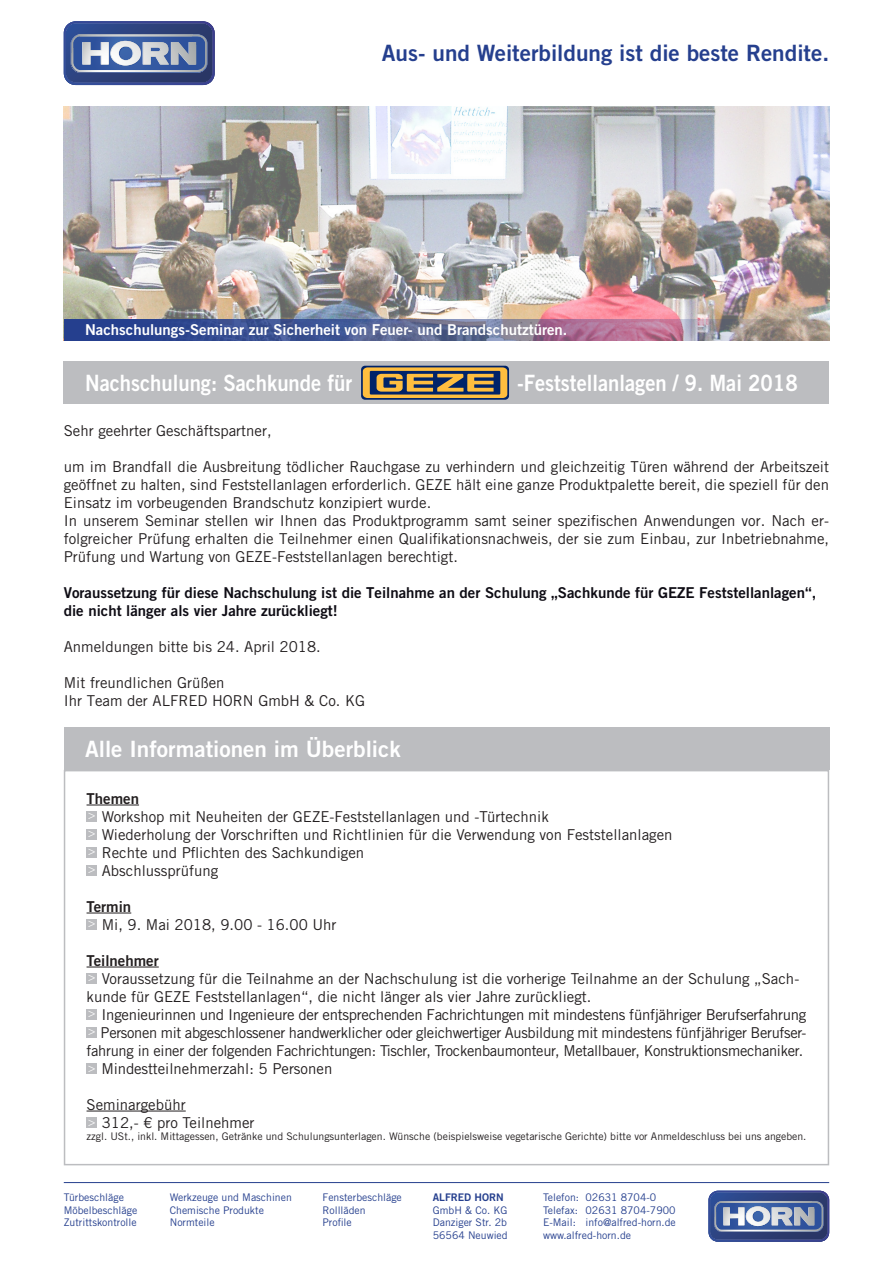
<style>
.page{position:relative;width:893px;height:1263px;background:#fff}
.page>*{position:absolute;margin:0;border:0;box-sizing:border-box;transform-origin:0 0}
.t1{font:22.5px "Trade Gothic LT Std Bd 2";color:#fff;scale:.9 1}
.t2{font:22.5px "Trade Gothic LT Std Bd 2";color:#253f8e}
.t3{font:22.5px "Trade Gothic LT Std Bd 2";color:#fff}
.t4{font:15px/18px "Trade Gothic LT Std";color:#231f20;text-align:justify}
.t5{font:15px/18px "Trade Gothic LT Std";letter-spacing:-.02em;color:#231f20;text-align:right}
.t6{font:15px/18px "Trade Gothic LT Std Bd 2";color:#0e0c14}
.t7{font:15px "Trade Gothic LT Std Bd 2";color:#fff}
.t8{font:15px "Trade Gothic LT Std Bd 2";color:#231f20}
.t9{font:300 12px "Trade Gothic LT Std";color:#fff}
.t10{font:10.5px "Trade Gothic LT Std";color:#253f8e}
.t11{font:10.5px "Trade Gothic LT Std";color:#231f20}
.t12{font:10.5px "Trade Gothic LT Std Bd 2";color:#253f8e}
</style>
<div class="page">
<img style="left:64px;top:106px;width:765px;height:213px">
<svg style="left:64px;top:21px;width:151px;height:64px;background:#5e71a0"></svg>
<img style="left:64px;top:319px;width:765px;height:21px">
<div style="left:64px;top:361px;width:765px;height:43px;background:#bcbdc0"></div>
<svg style="left:361px;top:366px;width:148px;height:34px"></svg>
<svg style="left:363px;top:367px;width:144px;height:31px;background:#947d50"></svg>
<div style="left:64px;top:727px;width:765px;height:43px;background:#bcbdc0"></div>
<hr style="left:87px;top:805px;width:52px;height:1px;background:#231f20">
<hr style="left:87px;top:913px;width:44px;height:1px;background:#231f20">
<hr style="left:87px;top:967px;width:72px;height:1px;background:#231f20">
<hr style="left:87px;top:1111px;width:99px;height:1px;background:#231f20">
<div style="left:87px;top:811px;width:10px;height:10px;background:#bcbdc0"></div>
<div style="left:87px;top:829px;width:10px;height:10px;background:#bcbdc0"></div>
<div style="left:87px;top:847px;width:10px;height:10px;background:#bcbdc0"></div>
<div style="left:87px;top:865px;width:10px;height:10px;background:#bcbdc0"></div>
<div style="left:87px;top:919px;width:10px;height:10px;background:#bcbdc0"></div>
<div style="left:87px;top:973px;width:10px;height:10px;background:#bcbdc0"></div>
<div style="left:87px;top:1009px;width:10px;height:10px;background:#bcbdc0"></div>
<div style="left:87px;top:1027px;width:10px;height:10px;background:#bcbdc0"></div>
<div style="left:87px;top:1063px;width:10px;height:10px;background:#bcbdc0"></div>
<div style="left:87px;top:1117px;width:10px;height:10px;background:#bcbdc0"></div>
<div style="left:64px;top:770px;width:765px;height:395px;border:2px solid #bcbdc0"></div>
<svg style="left:708px;top:1191px;width:121px;height:51px;background:#5f71a0"></svg>
<hr style="left:64px;top:1182px;width:765px;height:1px;background:#253f8e">
<p class="t2" style="left:382px;top:39px;width:449px">Aus- und Weiterbildung ist die beste Rendite.</p>
<p class="t7" style="left:85px;top:320px;width:484px">Nachschulungs-Seminar zur Sicherheit von Feuer- und Brandschutztüren.</p>
<p class="t1" style="left:85px;top:369px;width:298px">Nachschulung: Sachkunde für</p>
<p class="t1" style="left:517px;top:369px;width:313px">-Feststellanlagen / 9. Mai 2018</p>
<p class="t4" style="left:64px;top:422px;width:209px">Sehr geehrter Geschäftspartner,</p>
<p class="t4" style="left:64px;top:458px;width:767px">um im Brandfall die Ausbreitung tödlicher Rauchgase zu verhindern und gleichzeitig Türen während der Arbeitszeit geöffnet zu halten, sind Feststellanlagen erforderlich. GEZE hält eine ganze Produktpalette bereit, die speziell für den Einsatz im vorbeugenden Brandschutz konzipiert wurde.</p>
<p class="t4" style="left:64px;top:512px;width:767px">In unserem Seminar stellen wir Ihnen das Produktprogramm samt seiner spezifischen Anwendungen vor. Nach er&shy;folgreicher Prüfung erhalten die Teilnehmer einen Qualifikationsnachweis, der sie zum Einbau, zur Inbetriebnahme, Prüfung und Wartung von GEZE-Feststellanlagen berechtigt.</p>
<p class="t6" style="left:64px;top:583px;width:754px">Voraussetzung für diese Nachschulung ist die Teilnahme an der Schulung „Sachkunde für GEZE Feststellanlagen“, die nicht länger als vier Jahre zurückliegt!</p>
<p class="t4" style="left:64px;top:638px;width:259px">Anmeldungen bitte bis 24. April 2018.</p>
<p class="t4" style="left:64px;top:674px;width:162px">Mit freundlichen Grüßen</p>
<p class="t4" style="left:64px;top:692px;width:303px">Ihr Team der ALFRED HORN GmbH &amp; Co. KG</p>
<p class="t3" style="left:85px;top:735px;width:317px">Alle Informationen im Überblick</p>
<p class="t8" style="left:87px;top:789px;width:54px">Themen</p>
<p class="t9" style="left:88px;top:808px;width:9px">&gt;</p>
<p class="t4" style="left:102px;top:807px;width:449px">Workshop mit Neuheiten der GEZE-Feststellanlagen und -Türtechnik</p>
<p class="t9" style="left:88px;top:826px;width:9px">&gt;</p>
<p class="t4" style="left:102px;top:825px;width:572px">Wiederholung der Vorschriften und Richtlinien für die Verwendung von Feststellanlagen</p>
<p class="t9" style="left:88px;top:844px;width:9px">&gt;</p>
<p class="t4" style="left:102px;top:843px;width:264px">Rechte und Pflichten des Sachkundigen</p>
<p class="t9" style="left:88px;top:862px;width:9px">&gt;</p>
<p class="t4" style="left:102px;top:861px;width:118px">Abschlussprüfung</p>
<p class="t8" style="left:87px;top:897px;width:46px">Termin</p>
<p class="t9" style="left:88px;top:916px;width:9px">&gt;</p>
<p class="t4" style="left:102px;top:915px;width:236px">Mi, 9. Mai 2018, 9.00 - 16.00 Uhr</p>
<p class="t8" style="left:87px;top:951px;width:74px">Teilnehmer</p>
<p class="t9" style="left:88px;top:970px;width:9px">&gt;</p>
<p class="t4" style="left:87px;top:969px;width:714px;text-indent:15px">Voraussetzung für die Teilnahme an der Nachschulung ist die vorherige Teilnahme an der Schulung „Sach&shy;kunde für GEZE Feststellanlagen“, die nicht länger als vier Jahre zurückliegt.</p>
<p class="t9" style="left:88px;top:1006px;width:9px">&gt;</p>
<p class="t5" style="left:102px;top:1005px;width:706px">Ingenieurinnen und Ingenieure der entsprechenden Fachrichtungen mit mindestens fünfjähriger Berufserfahrung</p>
<p class="t9" style="left:88px;top:1024px;width:9px">&gt;</p>
<p class="t5" style="left:87px;top:1023px;width:721px">Personen mit abgeschlossener handwerklicher oder gleichwertiger Ausbildung mit mindestens fünfjähriger Berufser&shy;fahrung in einer der folgenden Fachrichtungen: Tischler, Trockenbaumonteur, Metallbauer, Konstruktionsmechaniker.</p>
<p class="t9" style="left:88px;top:1060px;width:9px">&gt;</p>
<p class="t4" style="left:101px;top:1059px;width:232px">Mindestteilnehmerzahl: 5 Personen</p>
<p class="t4" style="left:87px;top:1095px;width:101px">Seminargebühr</p>
<p class="t9" style="left:88px;top:1114px;width:9px">&gt;</p>
<p class="t4" style="left:102px;top:1113px;width:154px">312,- € pro Teilnehmer</p>
<p class="t11" style="left:87px;top:1130px;width:721px">zzgl. USt., inkl. Mittagessen, Getränke und Schulungsunterlagen. Wünsche (beispielsweise vegetarische Gerichte) bitte vor Anmeldeschluss bei uns angeben.</p>
<p class="t10" style="left:64px;top:1191px;width:62px">Türbeschläge</p>
<p class="t10" style="left:64px;top:1203px;width:75px">Möbelbeschläge</p>
<p class="t10" style="left:64px;top:1216px;width:74px">Zutrittskontrolle</p>
<p class="t10" style="left:170px;top:1191px;width:124px">Werkzeuge und Maschinen</p>
<p class="t10" style="left:170px;top:1203px;width:96px">Chemische Produkte</p>
<p class="t10" style="left:170px;top:1216px;width:46px">Normteile</p>
<p class="t10" style="left:322px;top:1191px;width:81px">Fensterbeschläge</p>
<p class="t10" style="left:322px;top:1203px;width:45px">Rollläden</p>
<p class="t10" style="left:322px;top:1216px;width:31px">Profile</p>
<p class="t12" style="left:433px;top:1191px;width:72px">ALFRED HORN</p>
<p class="t10" style="left:433px;top:1203px;width:76px">GmbH &amp; Co. KG</p>
<p class="t10" style="left:433px;top:1216px;width:76px">Danziger Str. 2b</p>
<p class="t10" style="left:433px;top:1229px;width:76px">56564 Neuwied</p>
<p class="t10" style="left:543px;top:1191px;width:38px">Telefon:</p>
<p class="t10" style="left:543px;top:1203px;width:36px">Telefax:</p>
<p class="t10" style="left:543px;top:1216px;width:34px">E-Mail:</p>
<p class="t10" style="left:543px;top:1229px;width:90px">www.alfred-horn.de</p>
<p class="t10" style="left:585px;top:1191px;width:72px">02631 8704-0</p>
<p class="t10" style="left:585px;top:1203px;width:92px">02631 8704-7900</p>
<p class="t10" style="left:585px;top:1216px;width:92px">info@alfred-horn.de</p>
</div>
